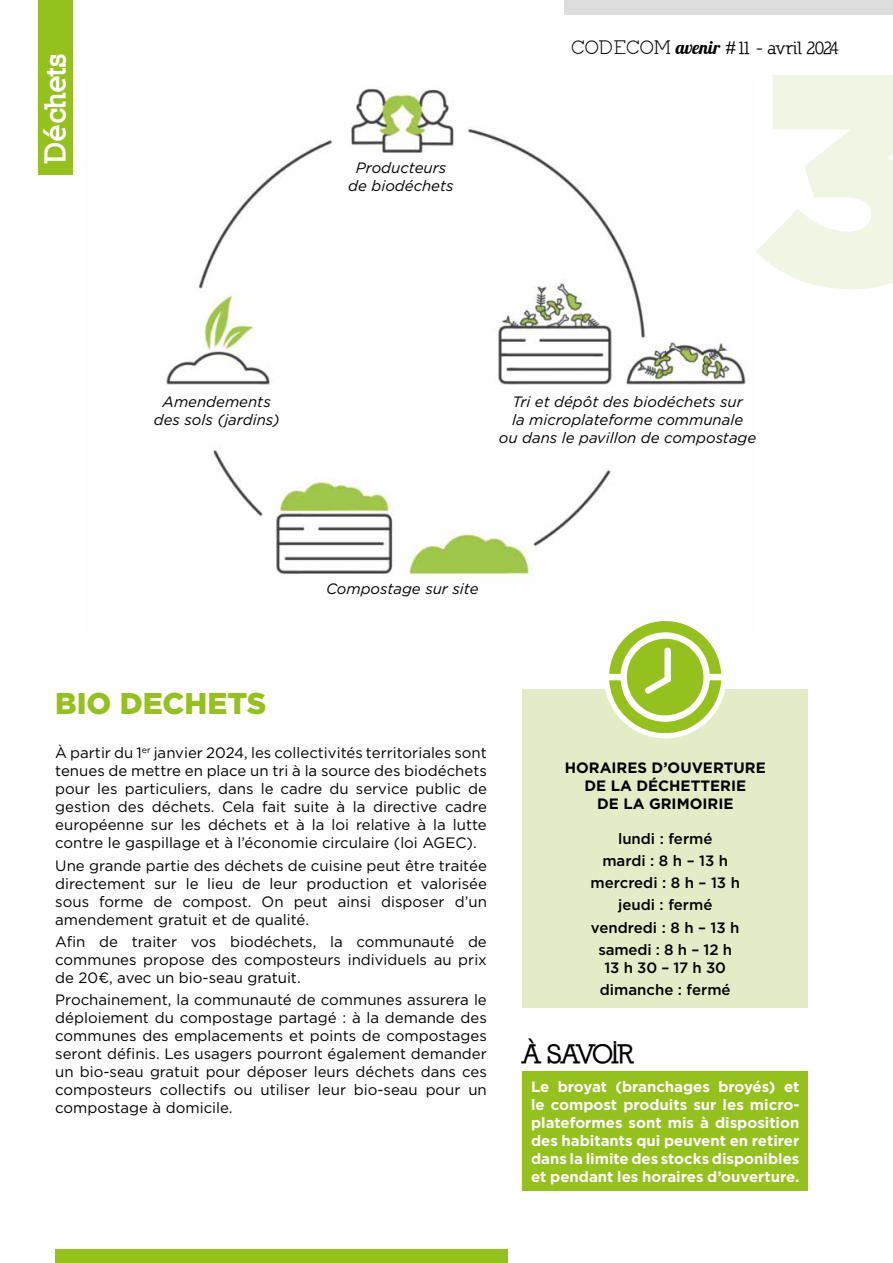
<style>
.page{position:relative;width:893px;height:1263px;background:#fff}
.page>*{position:absolute;margin:0;border:0;box-sizing:border-box;transform-origin:0 0}
.t1{font:900 300px "Gotham";color:#f1f6e4}
.t2{font:900 30px "Gotham";color:#95c11f}
.t3{font:900 28.65px "Nilland";color:#fff}
.t4{font:800 27px "Nilland";letter-spacing:-.07em;color:#000}
.t5{font:700 18px "Nilland";letter-spacing:-.04em;color:#000}
.t6{font:15px/18px "Gotham";color:#000;text-align:justify}
.t7{font:700 15px/18px "Gotham";color:#fff;text-align:justify}
.t8{font:italic 15px/18px "Gotham";color:#000;text-align:center}
.t9{font:500 15px/22.2px "Gotham";color:#000;text-align:center}
.t10{font:700 15px/18px "Gotham";color:#000;text-align:center}
.s1{font-family:"Cyen";font-weight:400}
.s2{font-family:"Lobster";font-weight:400}
</style>
<div class="page">
<img style="left:166px;top:87px;width:580px;height:494px">
<div style="left:523px;top:1072px;width:285px;height:119px;background:#95c11f"></div>
<div style="left:523px;top:690px;width:285px;height:318px;background:#e3ecc6"></div>
<div style="left:604px;top:616px;width:123px;height:122px;background:#fff;border-radius:50%"></div>
<svg style="left:609px;top:621px;width:112px;height:113px"></svg>
<div style="left:565px;top:0;width:328px;height:14px;background:#dedddd"></div>
<div style="left:55px;top:1249px;width:452px;height:14px;background:#95c11f"></div>
<div style="left:38px;top:0;width:35px;height:175px;background:#95c11f"></div>
<h3 class="t3" style="left:37px;top:163px;width:111px;rotate:-90deg">Déchets</h3>
<p class="t8" style="left:154px;top:392px;width:127px">Amendements des sols (jardins)</p>
<p class="t8" style="left:348px;top:158px;width:107px">Producteurs de biodéchets</p>
<p class="t5" style="left:572px;top:37px;width:269px"><span class="s1">CODECOM</span> <span class="s2">avenir</span> #11 - avril 2024</p>
<h1 class="t1" style="left:757px;top:-36px;width:188px">3</h1>
<p class="t8" style="left:499px;top:392px;width:259px">Tri et dépôt des biodéchets sur<br>la microplateforme communale<br>ou dans le pavillon de compostage</p>
<p class="t8" style="left:326px;top:579px;width:154px">Compostage sur site</p>
<h2 class="t2" style="left:55px;top:682px;width:212px">BIO DECHETS</h2>
<p class="t6" style="left:55px;top:744px;width:433px">À partir du 1<sup>er</sup> janvier 2024, les collectivités territoriales sont tenues de mettre en place un tri à la source des biodéchets pour les particuliers, dans le cadre du service public de gestion des déchets. Cela fait suite à la directive cadre européenne sur les déchets et à la loi relative à la lutte contre le gaspillage et à l’économie circulaire (loi AGEC).</p>
<p class="t6" style="left:55px;top:856px;width:433px">Une grande partie des déchets de cuisine peut être traitée directement sur le lieu de leur production et valorisée sous forme de compost. On peut ainsi disposer d’un amendement gratuit et de qualité.</p>
<p class="t6" style="left:55px;top:932px;width:433px">Afin de traiter vos biodéchets, la communauté de communes propose des composteurs individuels au prix de 20€, avec un bio-seau gratuit.</p>
<p class="t6" style="left:55px;top:990px;width:433px">Prochainement, la communauté de communes assurera le déploiement du compostage partagé : à la demande des communes des emplacements et points de compostages seront définis. Les usagers pourront également demander un bio-seau gratuit pour déposer leurs déchets dans ces composteurs collectifs ou utiliser leur bio-seau pour un compostage à domicile.</p>
<p class="t10" style="left:565px;top:758px;width:203px">HORAIRES D’OUVERTURE<br>DE LA DÉCHETTERIE<br>DE LA GRIMOIRIE</p>
<p class="t9" style="left:590px;top:827px;width:151px">lundi : fermé<br>mardi : 8 h – 13 h mercredi : 8 h – 13 h jeudi : fermé vendredi : 8 h – 13 h samedi : 8 h – 12 h</p>
<p class="t9" style="left:600px;top:956px;width:132px">13 h 30 – 17 h 30 dimanche : fermé</p>
<h3 class="t4" style="left:523px;top:1038px;width:112px">À SAVOIR</h3>
<p class="t7" style="left:531px;top:1078px;width:270px">Le broyat (branchages broyés) et le compost produits sur les micro&shy;plateformes sont mis à disposition des habitants qui peuvent en retirer dans la limite des stocks disponibles et pendant les horaires d’ouverture.</p>
</div>
